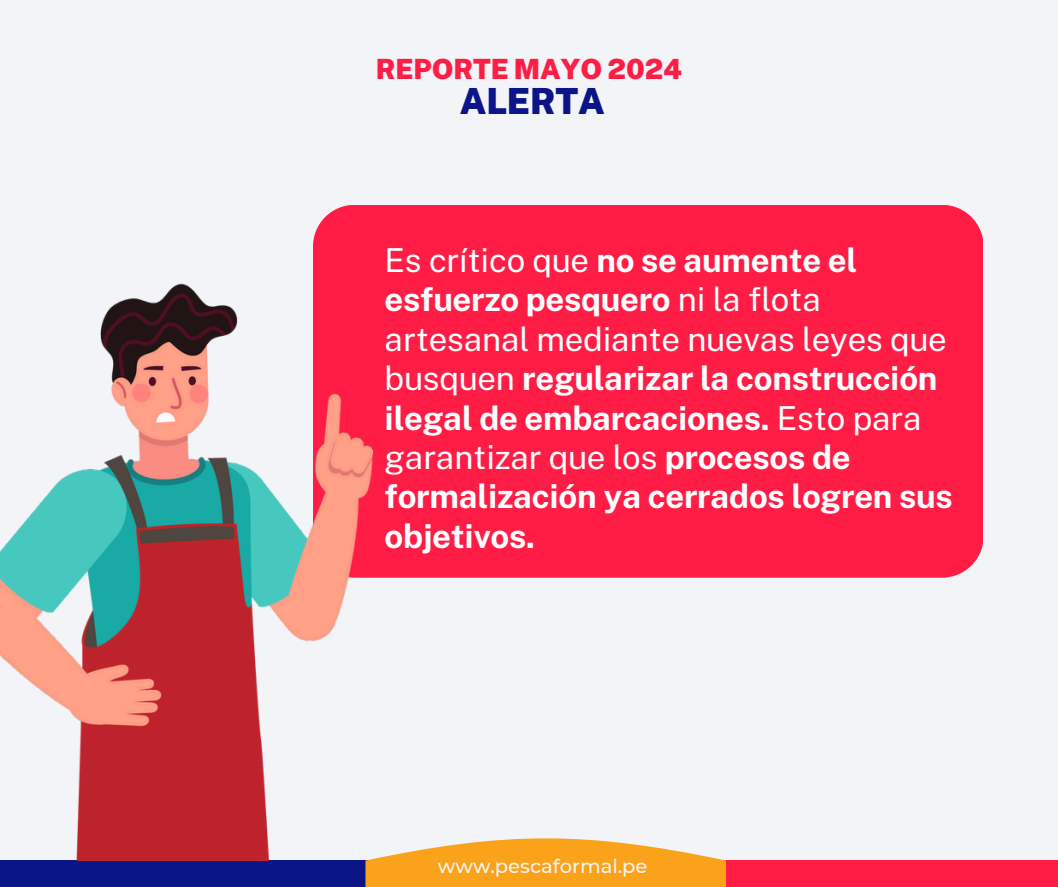
<style>
.page{position:relative;width:1058px;height:887px;background:#fff}
.page>*{position:absolute;margin:0;border:0;box-sizing:border-box;transform-origin:0 0}
.t1{font:900 36px "Public Sans";letter-spacing:-.005em;color:#0b1587}
.t2{font:700 33px/39.3px "Public Sans";letter-spacing:-.005em;color:#fff}
.t3{font:900 27.9px "Public Sans";letter-spacing:-.005em;color:#ff1d45}
.t4{font:500 19.5px "Montserrat";color:#f4f4f4}
.s1{font-weight:400}
</style>
<div class="page">
<div style="left:0;top:0;width:1058px;height:886px;background:#f2f4f7"></div>
<div style="left:0;top:860px;width:368px;height:26px;background:#0b1587"></div>
<div style="left:689px;top:860px;width:369px;height:26px;background:#ff1d45"></div>
<div style="left:365px;top:838px;width:361px;height:48px;background:#faa219"></div>
<div style="left:313px;top:205px;width:670px;height:372px;background:#ff1d45"></div>
<img style="left:0;top:265px;width:415px;height:595px">
<p class="t3" style="left:376px;top:53px;width:308px">REPORTE MAYO 2024</p>
<p class="t1" style="left:460px;top:80px;width:147px">ALERTA</p>
<p class="t2" style="left:384px;top:240px;width:569px"><span class="s1">Es crítico que</span> no se aumente el esfuerzo pesquero <span class="s1">ni la flota artesanal mediante nuevas leyes que busquen</span> regularizar la construcción ilegal de embarcaciones. <span class="s1">Esto para garantizar que los</span> procesos de formalización ya cerrados logren sus objetivos.</p>
<p class="t4" style="left:438px;top:853px;width:211px">www.pescaformal.pe</p>
</div>
